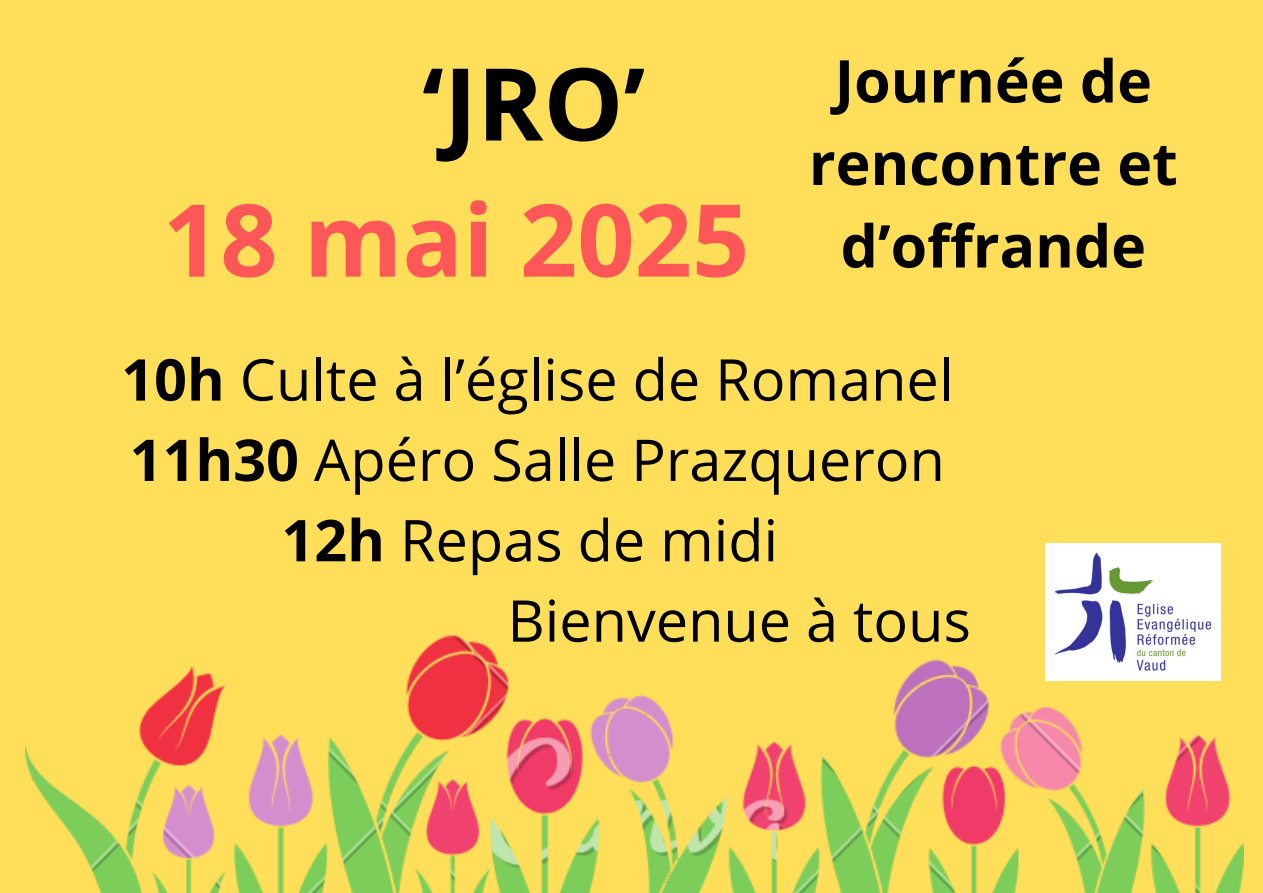
<style>
.page{position:relative;width:1263px;height:893px;background:#ffde59}
.page>*{position:absolute;margin:0;border:0;box-sizing:border-box;transform-origin:0 0}
.t1{font:700 100.5px "Open Sans";color:#ff5757}
.t2{font:700 100.5px "Open Sans";color:#000}
.t3{font:700 58.95px/82.5px "Open Sans";color:#000;text-align:center}
.t4{font:57.6px "Open Sans";color:#000}
.s1{font-weight:700}
</style>
<div class="page">
<img style="left:25px;top:634px;width:1218px;height:259px">
<img style="left:1046px;top:543px;width:174px;height:138px">
<p class="t2" style="left:422px;top:33px;width:225px">‘JRO’</p>
<p class="t3" style="left:809px;top:38px;width:370px">Journée de rencontre et</p>
<p class="t1" style="left:163px;top:169px;width:588px">18 mai 2025</p>
<p class="t3" style="left:840px;top:203px;width:307px">d’offrande</p>
<h1 class="t4" style="left:121px;top:339px;width:833px"><span class="s1">10h</span> Culte à l’église de Romanel</h1>
<h3 class="t4" style="left:130px;top:419px;width:817px"><span class="s1">11h30</span> Apéro Salle Prazqueron</h3>
<h2 class="t4" style="left:281px;top:500px;width:498px"><span class="s1">12h</span> Repas de midi</h2>
<p class="t4" style="left:507px;top:580px;width:465px">Bienvenue à tous</p>
</div>
